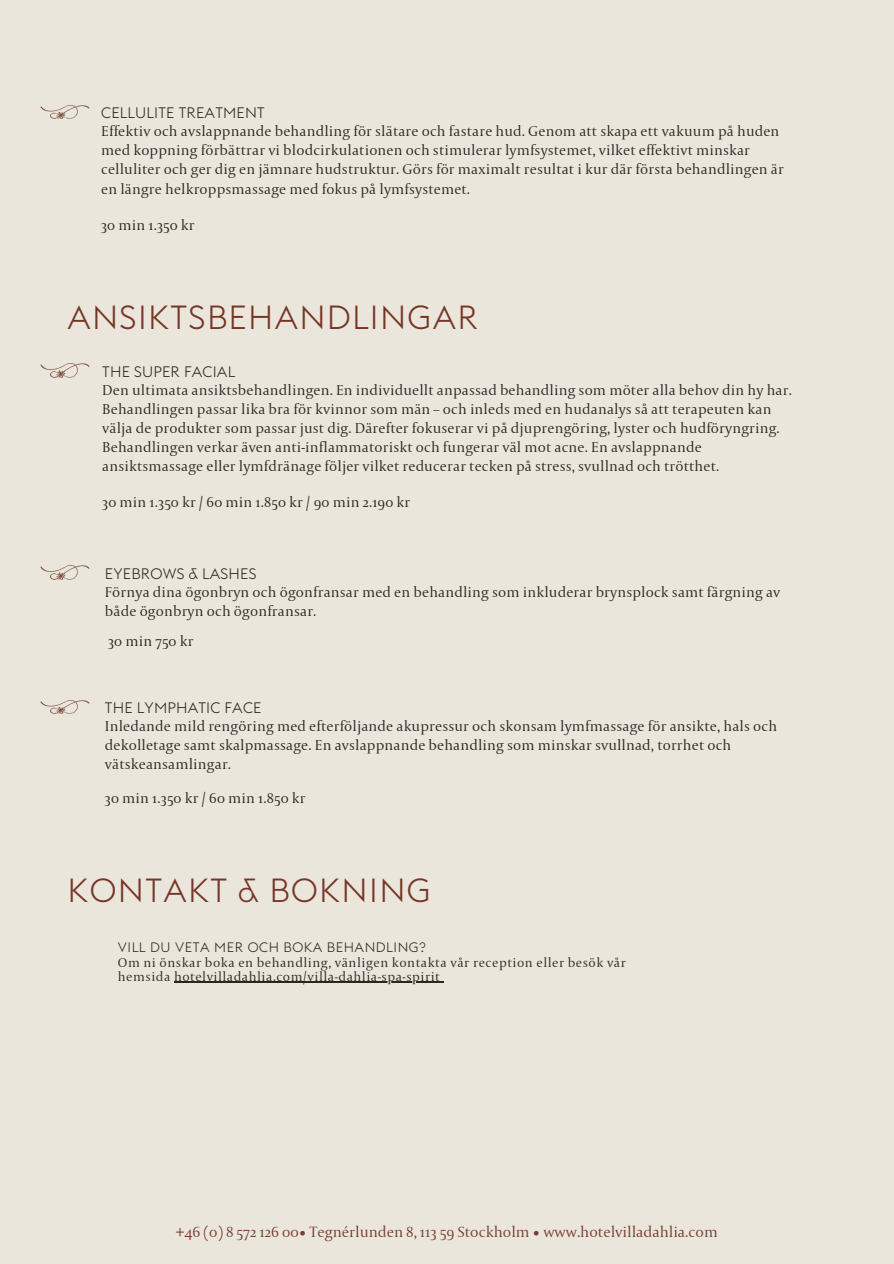
<style>
.page{position:relative;width:894px;height:1264px;background:#fff}
.page>*{position:absolute;margin:0;border:0;box-sizing:border-box;transform-origin:0 0}
.t1{font:300 33px "Euclid Flex";letter-spacing:.04em;color:#763627}
.t2{font:300 15.6px "Capitolium 2";color:#783c32}
.t3{font:300 15px/18.9px "Capitolium 2";letter-spacing:.01em;color:#282823}
.t4{font:300 13.5px/13.5px "Capitolium 2";letter-spacing:.04em;color:#282823}
.t5{font:300 13.5px "Euclid Flex";letter-spacing:.04em;color:#282823}
.s1{font-family:"Euclid Flex"}
</style>
<div class="page">
<div style="left:0;top:0;width:893px;height:1263px;background:#ebe6dc"></div>
<img style="left:40px;top:363px;width:50px;height:14px">
<img style="left:40px;top:566px;width:50px;height:13px">
<img style="left:40px;top:700px;width:50px;height:13px">
<hr style="left:174px;top:981px;width:266px;height:1px;background:#282823">
<img style="left:40px;top:105px;width:50px;height:14px">
<p class="t3" style="left:101px;top:105px;width:684px"><span class="s1">CELLULITE TREATMENT<br></span>Effektiv och avslappnande behandling för slätare och fastare hud. Genom att skapa ett vakuum på huden med koppning förbättrar vi blodcirkulationen och stimulerar lymfsystemet, vilket effektivt minskar celluliter och ger dig en jämnare hudstruktur. Görs för maximalt resultat i kur där första behandlingen är en längre helkroppsmassage med fokus på lymfsystemet.</p>
<h2 class="t3" style="left:101px;top:216px;width:95px">30 min 1.350 kr</h2>
<p class="t1" style="left:67px;top:296px;width:412px">ANSIKTSBEHANDLINGAR</p>
<h2 class="t3" style="left:102px;top:364px;width:690px"><span class="s1">THE SUPER FACIAL<br></span>Den ultimata ansiktsbehandlingen. En individuellt anpassad behandling som möter alla behov din hy har.<br>Behandlingen passar lika bra för kvinnor som män – och inleds med en hudanalys så att terapeuten kan välja de produkter som passar just dig. Därefter fokuserar vi på djuprengöring, lyster och hudföryngring.<br>Behandlingen verkar även anti-inflammatoriskt och fungerar väl mot acne. En avslappnande ansiktsmassage eller lymfdränage följer vilket reducerar tecken på stress, svullnad och trötthet.</h2>
<h2 class="t3" style="left:102px;top:494px;width:309px">30 min 1.350 kr / 60 min 1.850 kr / 90 min 2.190 kr</h2>
<p class="t3" style="left:105px;top:566px;width:676px"><span class="s1">EYEBROWS &amp; LASHES<br></span>Förnya dina ögonbryn och ögonfransar med en behandling som inkluderar brynsplock samt färgning av både ögonbryn och ögonfransar.</p>
<h2 class="t3" style="left:108px;top:632px;width:87px">30 min 750 kr</h2>
<h2 class="t3" style="left:105px;top:700px;width:673px"><span class="s1">THE LYMPHATIC FACE<br></span>Inledande mild rengöring med efterföljande akupressur och skonsam lymfmassage för ansikte, hals och dekolletage samt skalpmassage. En avslappnande behandling som minskar svullnad, torrhet och vätskeansamlingar.</h2>
<p class="t3" style="left:105px;top:789px;width:202px">30 min 1.350 kr / 60 min 1.850 kr</p>
<h1 class="t1" style="left:67px;top:869px;width:365px">KONTAKT &amp; BOKNING</h1>
<h2 class="t5" style="left:118px;top:938px;width:309px">VILL DU VETA MER OCH BOKA BEHANDLING?</h2>
<h1 class="t4" style="left:118px;top:957px;width:509px">Om ni önskar boka en behandling, vänligen kontakta vår reception eller besök vår hemsida hotelvilladahlia.com/villa-dahlia-spa-spirit</h1>
<h2 class="t2" style="left:176px;top:1225px;width:543px">+46 (0) 8 572 126 00• Tegnérlunden 8, 113 59 Stockholm • www.hotelvilladahlia.com</h2>
</div>
